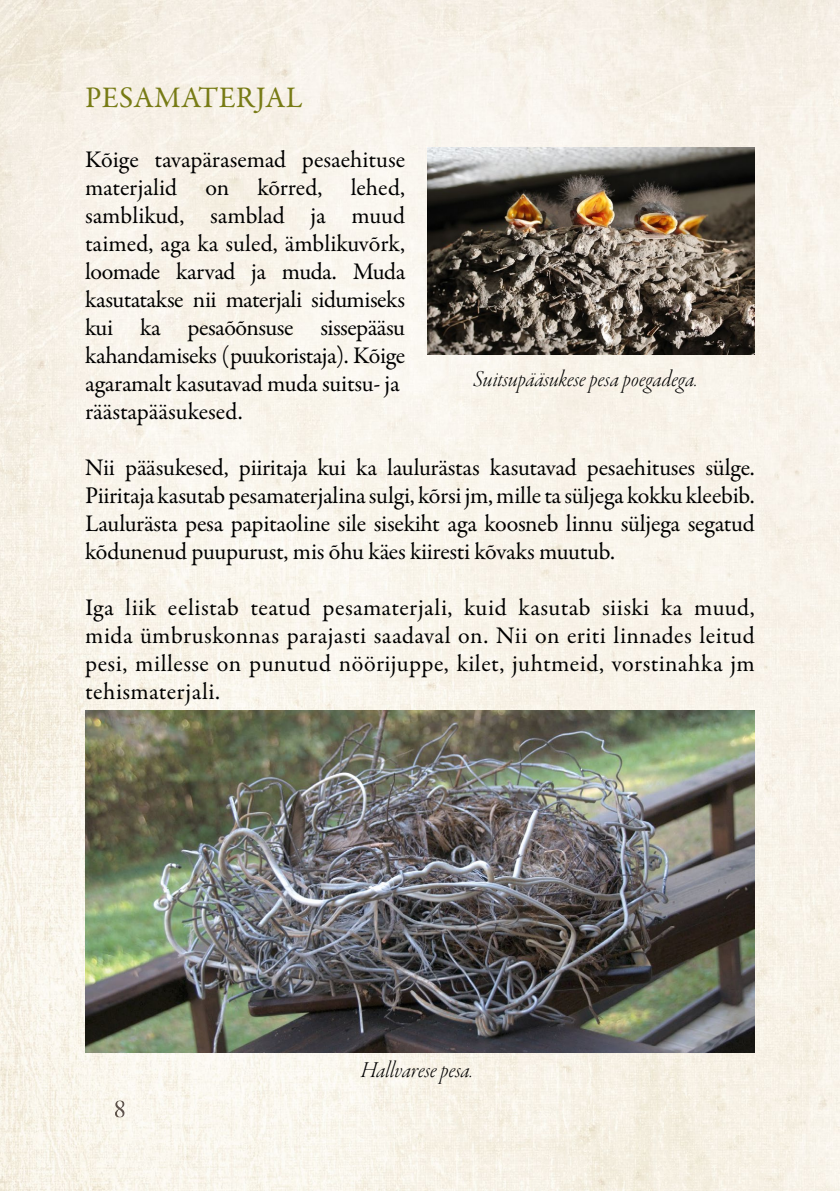
<style>
.page{position:relative;width:840px;height:1191px;background:#fff}
.page>*{position:absolute;margin:0;border:0;box-sizing:border-box;transform-origin:0 0}
.t1{font:30px "Garamond Premr Pro";letter-spacing:.01em;color:#777b15}
.t2{font:24px/28px "Garamond Premr Pro";letter-spacing:-.01em;color:#000;text-align:justify}
.t3{font:24px "Garamond Premr Pro Lt It Disp";color:#000}
</style>
<div class="page">
<img style="left:839px;top:0;width:1px;height:1191px">
<img style="left:0;top:0;width:839px;height:1191px">
<img style="left:427px;top:147px;width:327px;height:207px">
<img style="left:85px;top:710px;width:669px;height:343px">
<p class="t1" style="left:85px;top:79px;width:219px">PESAMATERJAL</p>
<p class="t2" style="left:85px;top:146px;width:321px;text-align:left">Kõige tavapärasemad pesaehituse materjalid on kõrred, lehed, samblikud, samblad ja muud taimed, aga ka suled, ämblikuvõrk, loomade karvad ja muda. Muda kasutatakse nii materjali sidumiseks kui ka pesaõõnsuse sissepääsu kahandamiseks (puukoristaja). Kõige agaramalt kasutavad muda suitsu- ja räästapääsukesed.</p>
<p class="t2" style="left:85px;top:454px;width:670px">Nii pääsukesed, piiritaja kui ka laulurästas kasutavad pesaehituses sülge.<br>Piiritaja kasutab pesamaterjalina sulgi, kõrsi jm, mille ta süljega kokku kleebib.<br>Laulurästa pesa papitaoline sile sisekiht aga koosneb linnu süljega segatud kõdunenud puupurust, mis õhu käes kiiresti kõvaks muutub.</p>
<p class="t2" style="left:85px;top:594px;width:671px">Iga liik eelistab teatud pesamaterjali, kuid kasutab siiski ka muud, mida ümbruskonnas parajasti saadaval on. Nii on eriti linnades leitud pesi, millesse on punutud nöörijuppe, kilet, juhtmeid, vorstinahka jm tehismaterjali.</p>
<p class="t3" style="left:473px;top:366px;width:225px">Suitsupääsukese pesa poegadega.</p>
<p class="t3" style="left:361px;top:1057px;width:113px">Hallvarese pesa.</p>
</div>
